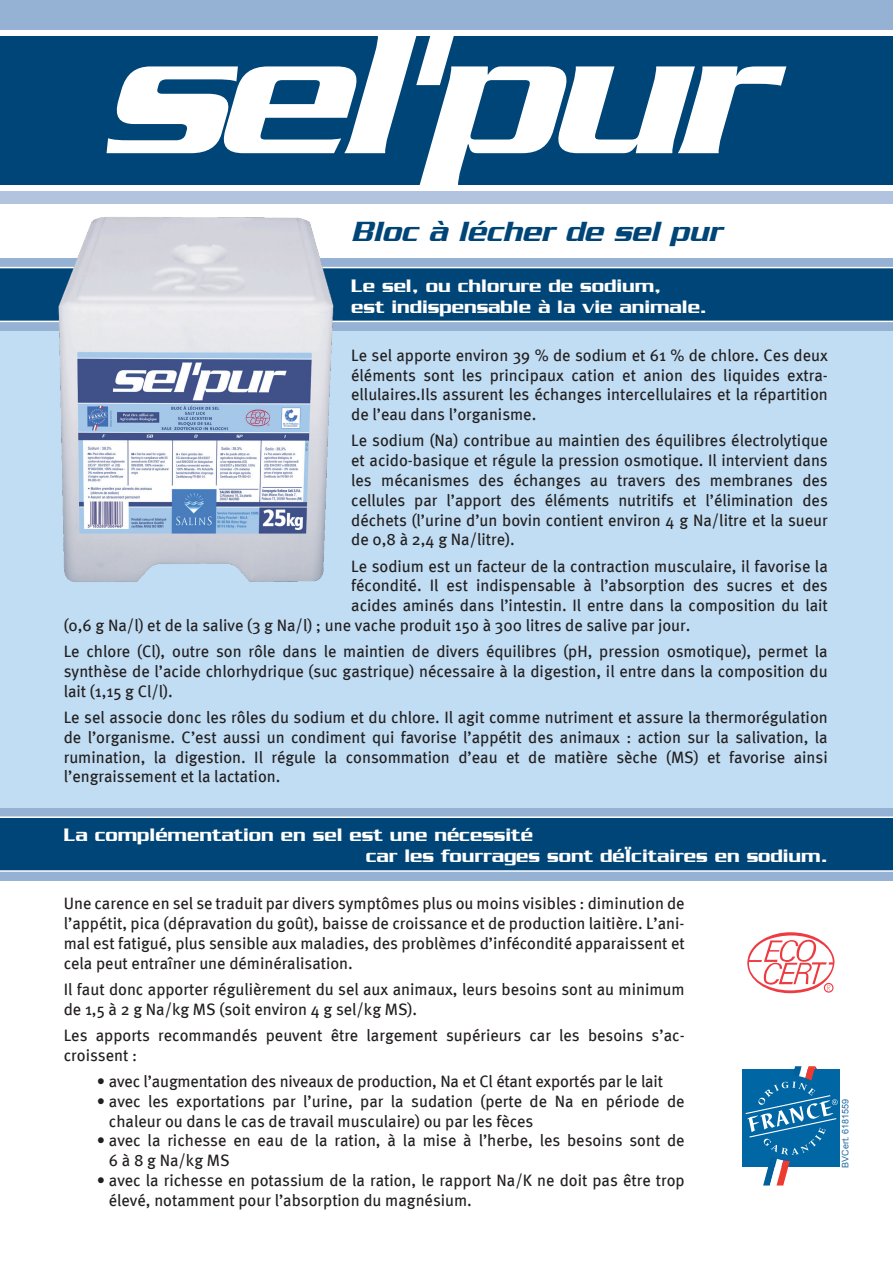
<style>
.page{position:relative;width:893px;height:1263px;background:#fff}
.page>*{position:absolute;margin:0;border:0;box-sizing:border-box;transform-origin:0 0}
.t1{font:italic 500 30px "Serpentine";color:#004577}
.t2{font:500 19.5px/21px "Serpentine";color:#fff}
.t3{font:16.5px/19.8px "Meta";color:#231f20;text-align:justify}
.t4{font:9px "Arial";color:#226b9e}
</style>
<div class="page">
<div style="left:0;top:329px;width:893px;height:480px;background:#c0ddf3"></div>
<div style="left:0;top:808px;width:893px;height:72px;background:#95b1d4"></div>
<div style="left:0;top:258px;width:893px;height:73px;background:#95b1d4"></div>
<svg style="left:0;top:816px;width:893px;height:56px;background:#0f507f"></svg>
<svg style="left:0;top:267px;width:893px;height:55px;background:#0c4e7d"></svg>
<div style="left:0;top:0;width:893px;height:30px;background:#95b1d4"></div>
<div style="left:0;top:191px;width:893px;height:13px;background:#b1c3de"></div>
<div style="left:0;top:36px;width:893px;height:149px;background:#004577"></div>
<svg style="left:107px;top:36px;width:679px;height:149px"></svg>
<img style="left:48px;top:217px;width:295px;height:365px">
<div style="left:742px;top:1069px;width:98px;height:98px;background:#0066a4"></div>
<svg style="left:746px;top:1066px;width:92px;height:119px"></svg>
<svg style="left:747px;top:932px;width:88px;height:61px"></svg>
<div style="left:824px;top:983px;width:9px;height:10px;border:1px solid #ee3a41;border-radius:50%"></div>
<h1 class="t1" style="left:351px;top:214px;width:372px">Bloc à lécher de sel pur</h1>
<p class="t2" style="left:351px;top:275px;width:357px">Le sel, ou chlorure de sodium,<br>est indispensable à la vie animale.</p>
<p class="t3" style="left:351px;top:345px;width:478px">Le sel apporte environ 39 % de sodium et 61 % de chlore. Ces deux éléments sont les principaux cation et anion des liquides extra&shy;ellulaires.Ils assurent les échanges intercellulaires et la répartition de l’eau dans l’organisme.</p>
<p class="t3" style="left:351px;top:431px;width:478px">Le sodium (Na) contribue au maintien des équilibres électrolytique et acido-basique et régule la pression osmotique. Il intervient dans les mécanismes des échanges au travers des membranes des cellules par l’apport des éléments nutritifs et l’élimination des déchets (l’urine d’un bovin contient environ 4 g Na/litre et la sueur de 0,8 à 2,4 g Na/litre).</p>
<p class="t3" style="left:351px;top:556px;width:478px">Le sodium est un facteur de la contraction musculaire, il favorise la</p>
<p class="t3" style="left:351px;top:576px;width:478px">fécondité. Il est indispensable à l’absorption des sucres et des</p>
<p class="t3" style="left:351px;top:595px;width:478px">acides aminés dans l’intestin. Il entre dans la composition du lait</p>
<p class="t3" style="left:64px;top:615px;width:628px">(0,6 g Na/l) et de la salive (3 g Na/l) ; une vache produit 150 à 300 litres de salive par jour.</p>
<p class="t3" style="left:64px;top:641px;width:765px">Le chlore (Cl), outre son rôle dans le maintien de divers équilibres (pH, pression osmotique), permet la synthèse de l’acide chlorhydrique (suc gastrique) nécessaire à la digestion, il entre dans la composition du lait (1,15 g Cl/l).</p>
<p class="t3" style="left:64px;top:707px;width:765px">Le sel associe donc les rôles du sodium et du chlore. Il agit comme nutriment et assure la thermorégulation de l’organisme. C’est aussi un condiment qui favorise l’appétit des animaux : action sur la salivation, la rumination, la digestion. Il régule la consommation d’eau et de matière sèche (MS) et favorise ainsi l’engraissement et la lactation.</p>
<p class="t2" style="left:366px;top:824px;width:464px;text-indent:-302px">La complémentation en sel est une nécessité<br>car les fourrages sont déficitaires en sodium.</p>
<p class="t3" style="left:64px;top:893px;width:622px">Une carence en sel se traduit par divers symptômes plus ou moins visibles : diminution de l’appétit, pica (dépravation du goût), baisse de croissance et de production laitière. L’ani&shy;mal est fatigué, plus sensible aux maladies, des problèmes d’infécondité apparaissent et cela peut entraîner une déminéralisation.</p>
<p class="t3" style="left:64px;top:979px;width:622px">Il faut donc apporter régulièrement du sel aux animaux, leurs besoins sont au minimum de 1,5 à 2 g Na/kg MS (soit environ 4 g sel/kg MS).</p>
<p class="t3" style="left:64px;top:1025px;width:622px">Les apports recommandés peuvent être largement supérieurs car les besoins s’ac&shy;croissent :</p>
<p class="t3" style="left:97px;top:1071px;width:568px">• avec l’augmentation des niveaux de production, Na et Cl étant exportés par le lait</p>
<p class="t3" style="left:109px;top:1091px;width:577px;text-indent:-12px">• avec les exportations par l’urine, par la sudation (perte de Na en période de chaleur ou dans le cas de travail musculaire) ou par les fèces</p>
<p class="t3" style="left:109px;top:1130px;width:577px;text-indent:-12px">• avec la richesse en eau de la ration, à la mise à l’herbe, les besoins sont de<br>6 à 8 g Na/kg MS</p>
<p class="t3" style="left:109px;top:1170px;width:577px;text-indent:-12px">• avec la richesse en potassium de la ration, le rapport Na/K ne doit pas être trop élevé, notamment pour l’absorption du magnésium.</p>
<p class="t4" style="left:839px;top:1167px;width:71px;rotate:-90deg">BVCert. 6181559</p>
</div>
